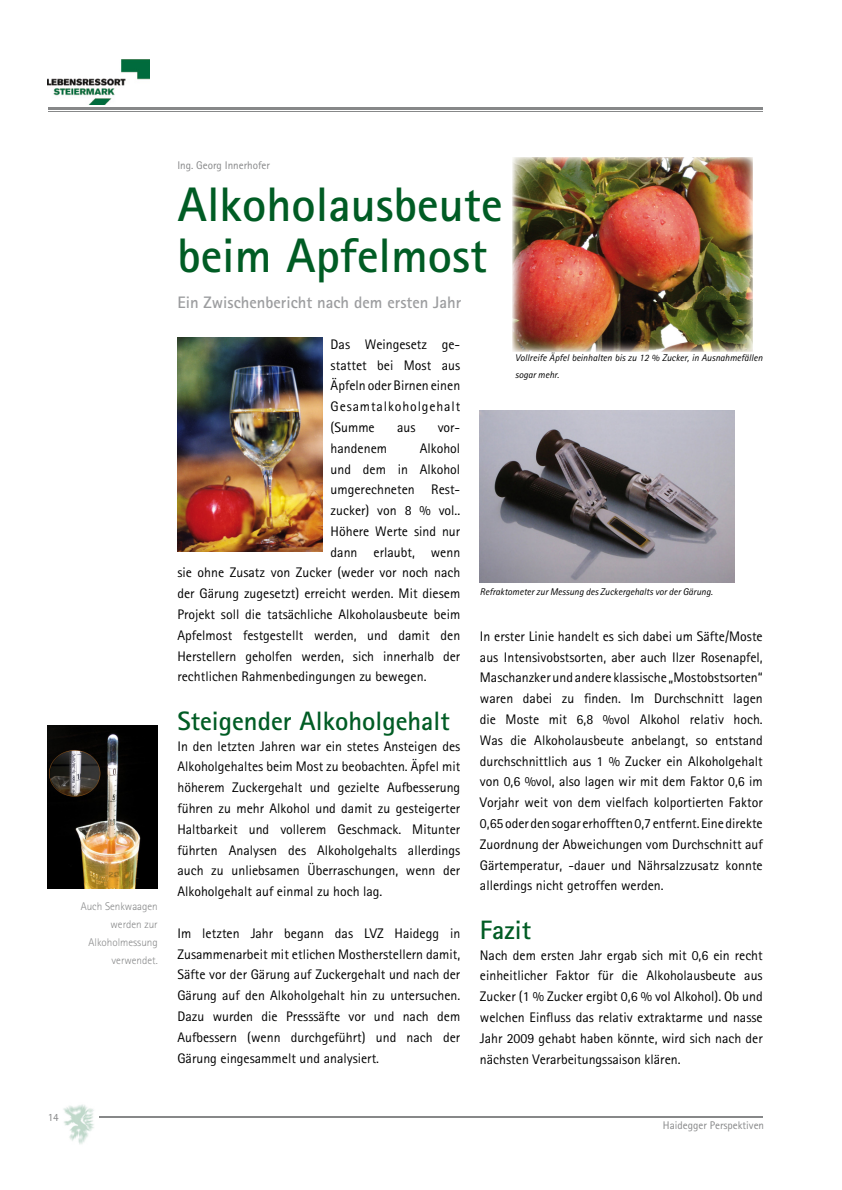
<style>
.page{position:relative;width:842px;height:1190px;background:#fff}
.page>*{position:absolute;margin:0;border:0;box-sizing:border-box;transform-origin:0 0}
.t1{font:700 48.5px/51.3px "Rotis Sans Serif";color:#005c24}
.t2{font:700 26.6px "Rotis Sans Serif";color:#005c24}
.t3{font:700 16.6px "Rotis Sans Serif";color:#9c9d9f}
.t4{font:13.9px/20.8px "Rotis Sans Serif";color:#000;text-align:justify}
.t5{font:300 11.1px/18px "Rotis Sans Serif";color:#878889;text-align:right}
.t6{font:11.1px "Rotis Sans Serif";color:#878889}
.t7{font:italic 9.7px/16.6px "Rotis Sans Serif";color:#000}
</style>
<div class="page">
<hr style="left:48px;top:108px;width:715px;height:2px;background:#878889">
<hr style="left:48px;top:111px;width:715px;height:1px;background:#878889">
<hr style="left:99px;top:1116px;width:664px;height:1px;background:#878889">
<img style="left:63px;top:1104px;width:31px;height:40px">
<img style="left:48px;top:60px;width:102px;height:45px">
<img style="left:177px;top:338px;width:146px;height:213px">
<img style="left:48px;top:725px;width:110px;height:163px">
<img style="left:480px;top:411px;width:254px;height:172px">
<img style="left:512px;top:157px;width:241px;height:195px">
<p class="t6" style="left:48px;top:1111px;width:13px">14</p>
<p class="t5" style="left:81px;top:898px;width:78px">Auch Senkwaagen werden zur<br>Alkoholmessung verwendet.</p>
<p class="t6" style="left:177px;top:160px;width:94px">Ing. Georg Innerhofer</p>
<h1 class="t1" style="left:177px;top:183px;width:327px">Alkoholausbeute beim Apfelmost</h1>
<p class="t3" style="left:177px;top:296px;width:285px">Ein Zwischenbericht nach dem ersten Jahr</p>
<p class="t4" style="left:331px;top:334px;width:131px">Das Weingesetz ge&shy;stattet bei Most aus Äpfeln oder Birnen einen Gesamtalkoholgehalt (Summe</p>
<p class="t4" style="left:397px;top:417px;width:20px">aus</p>
<p class="t4" style="left:438px;top:417px;width:24px">vor-</p>
<p class="t7" style="left:515px;top:350px;width:249px">Vollreife Äpfel beinhalten bis zu 12 % Zucker, in Ausnahmefällen sogar mehr.</p>
<p class="t4" style="left:331px;top:438px;width:58px">handenem</p>
<p class="t4" style="left:420px;top:438px;width:42px">Alkohol</p>
<p class="t4" style="left:331px;top:459px;width:131px">und dem in Alkohol</p>
<p class="t4" style="left:331px;top:479px;width:131px">umgerechneten Rest-</p>
<p class="t4" style="left:331px;top:500px;width:131px">zucker) von 8 % vol..</p>
<p class="t4" style="left:331px;top:521px;width:131px">Höhere Werte sind nur</p>
<p class="t4" style="left:331px;top:542px;width:131px">dann erlaubt, wenn</p>
<p class="t4" style="left:177px;top:562px;width:284px">sie ohne Zusatz von Zucker (weder vor noch nach</p>
<p class="t4" style="left:177px;top:583px;width:284px">der Gärung zugesetzt) erreicht werden. Mit diesem</p>
<p class="t4" style="left:177px;top:604px;width:284px">Projekt soll die tatsächliche Alkoholausbeute beim</p>
<p class="t4" style="left:177px;top:625px;width:284px">Apfelmost festgestellt werden, und damit den</p>
<p class="t4" style="left:177px;top:646px;width:284px">Herstellern geholfen werden, sich innerhalb der</p>
<p class="t4" style="left:177px;top:666px;width:251px">rechtlichen Rahmenbedingungen zu bewegen.</p>
<h2 class="t2" style="left:177px;top:711px;width:274px">Steigender Alkoholgehalt</h2>
<p class="t4" style="left:177px;top:736px;width:284px">In den letzten Jahren war ein stetes Ansteigen des Alkoholgehaltes beim Most zu beobachten. Äpfel mit höherem Zuckergehalt und gezielte Aufbesserung führen zu mehr Alkohol und damit zu gesteigerter Haltbarkeit und vollerem Geschmack. Mitunter führten Analysen des Alkoholgehalts allerdings auch zu unliebsamen Überraschungen, wenn der Alkoholgehalt auf einmal zu hoch lag.</p>
<p class="t4" style="left:177px;top:923px;width:284px">Im letzten Jahr begann das LVZ Haidegg in Zusammenarbeit mit etlichen Mostherstellern damit, Säfte vor der Gärung auf Zuckergehalt und nach der Gärung auf den Alkoholgehalt hin zu untersuchen.<br>Dazu wurden die Presssäfte vor und nach dem Aufbessern (wenn durchgeführt) und nach der Gärung eingesammelt und analysiert.</p>
<p class="t7" style="left:480px;top:584px;width:234px">Refraktometer zur Messung des Zuckergehalts vor der Gärung.</p>
<p class="t4" style="left:480px;top:626px;width:284px">In erster Linie handelt es sich dabei um Säfte/Moste aus Intensivobstsorten, aber auch Ilzer Rosenapfel, Maschanzker und andere klassische „Mostobstsorten“ waren dabei zu finden. Im Durchschnitt lagen die Moste mit 6,8 %vol Alkohol relativ hoch.<br>Was die Alkoholausbeute anbelangt, so entstand durchschnittlich aus 1 % Zucker ein Alkoholgehalt von 0,6 %vol, also lagen wir mit dem Faktor 0,6 im Vorjahr weit von dem vielfach kolportierten Faktor 0,65 oder den sogar erhofften 0,7 entfernt. Eine direkte Zuordnung der Abweichungen vom Durchschnitt auf Gärtemperatur, -dauer und Nährsalzzusatz konnte allerdings nicht getroffen werden.</p>
<h2 class="t2" style="left:480px;top:920px;width:53px">Fazit</h2>
<p class="t4" style="left:480px;top:945px;width:284px">Nach dem ersten Jahr ergab sich mit 0,6 ein recht einheitlicher Faktor für die Alkoholausbeute aus Zucker (1 % Zucker ergibt 0,6 % vol Alkohol). Ob und welchen Einfluss das relativ extraktarme und nasse Jahr 2009 gehabt haben könnte, wird sich nach der nächsten Verarbeitungssaison klären.</p>
<p class="t6" style="left:663px;top:1120px;width:103px">Haidegger Perspektiven</p>
</div>
